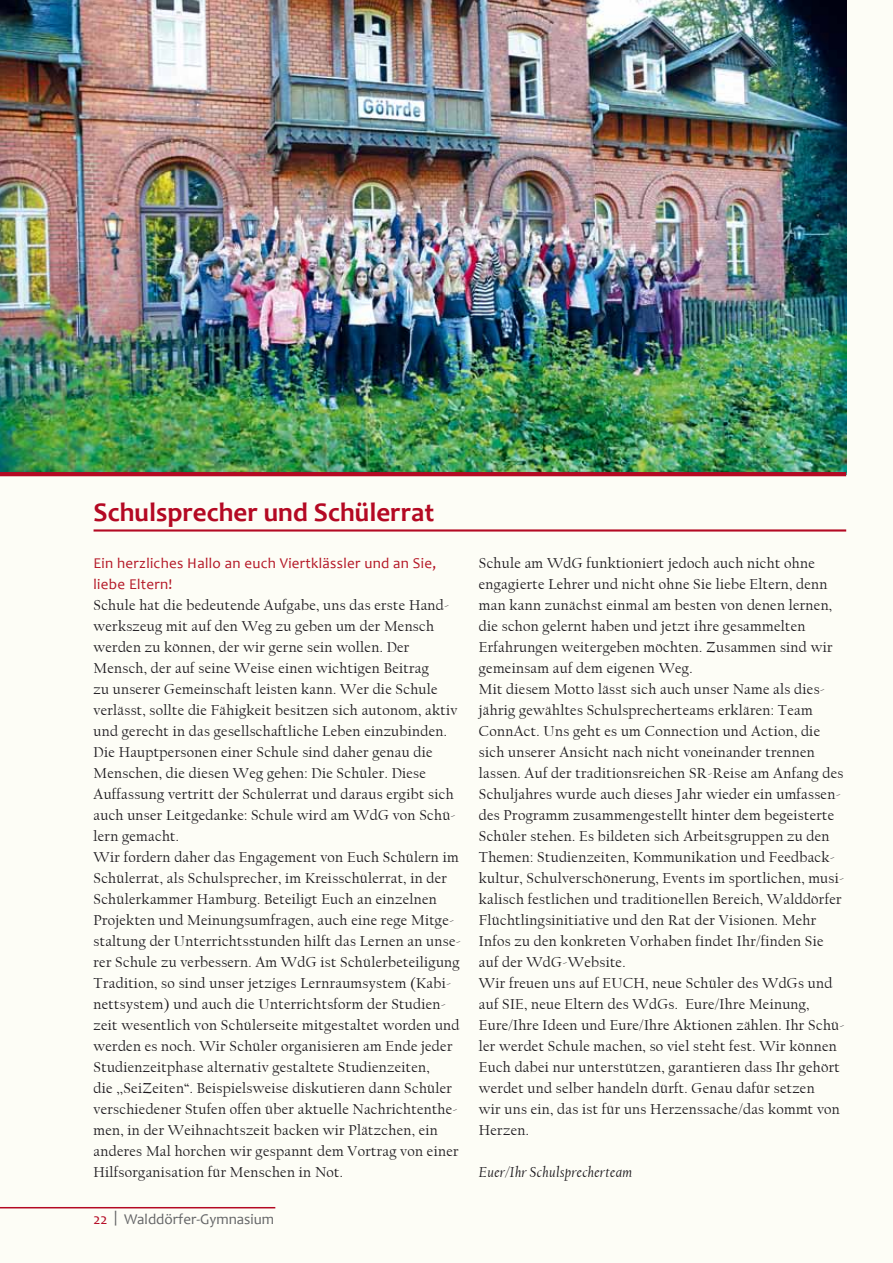
<style>
.page{position:relative;width:893px;height:1263px;background:#fdfdf6}
.page>*{position:absolute;margin:0;border:0;box-sizing:border-box;transform-origin:0 0}
.t1{font:700 27px "Candara";color:#b40923}
.t2{font:15px/21px "Californian FB";letter-spacing:.02em;color:#1a171c}
.t3{font:15px/21px "Candara";letter-spacing:.02em;color:#b41726}
.t4{font:italic 15px "Californian FB";letter-spacing:.02em;color:#1a171c}
.t5{font:15px "Candara";color:#646567}
.s1{color:#b40923}
</style>
<div class="page">
<hr style="left:0;top:1207px;width:275px;height:1px;background:#b40923">
<hr style="left:94px;top:529px;width:752px;height:2px;background:#b40923">
<img style="left:0;top:0;width:846px;height:472px">
<hr style="left:0;top:472px;width:846px;height:4px;background:#b40923">
<h1 class="t1" style="left:94px;top:495px;width:342px">Schulsprecher und Schülerrat</h1>
<p class="t3" style="left:94px;top:553px;width:344px">Ein herzliches Hallo an euch Viertklässler und an Sie, liebe Eltern!</p>
<p class="t2" style="left:94px;top:595px;width:369px">Schule hat die bedeutende Aufgabe, uns das erste Hand&shy;werkszeug mit auf den Weg zu geben um der Mensch werden zu können, der wir gerne sein wollen. Der Mensch, der auf seine Weise einen wichtigen Beitrag<br>zu unserer Gemeinschaft leisten kann. Wer die Schule verlässt, sollte die Fähigkeit besitzen sich autonom, aktiv und gerecht in das gesellschaftliche Leben einzubinden.<br>Die Hauptpersonen einer Schule sind daher genau die Menschen, die diesen Weg gehen: Die Schüler. Diese Auffassung vertritt der Schülerrat und daraus ergibt sich auch unser Leitgedanke: Schule wird am WdG von Schü&shy;lern gemacht.<br>Wir fordern daher das Engagement von Euch Schülern im Schülerrat, als Schulsprecher, im Kreisschülerrat, in der Schülerkammer Hamburg. Beteiligt Euch an einzelnen Projekten und Meinungsumfragen, auch eine rege Mitge&shy;staltung der Unterrichtsstunden hilft das Lernen an unse&shy;rer Schule zu verbessern. Am WdG ist Schülerbeteiligung Tradition, so sind unser jetziges Lernraumsystem (Kabi&shy;nettsystem) und auch die Unterrichtsform der Studien&shy;zeit wesentlich von Schülerseite mitgestaltet worden und werden es noch. Wir Schüler organisieren am Ende jeder Studienzeitphase alternativ gestaltete Studienzeiten,<br>die ,,SeiZeiten“. Beispielsweise diskutieren dann Schüler verschiedener Stufen offen über aktuelle Nachrichtenthe&shy;men, in der Weihnachtszeit backen wir Plätzchen, ein anderes Mal horchen wir gespannt dem Vortrag von einer Hilfsorganisation für Menschen in Not.</p>
<p class="t5" style="left:94px;top:1209px;width:182px"><span class="s1">22</span> | Walddörfer-Gymnasium</p>
<p class="t2" style="left:479px;top:553px;width:367px">Schule am WdG funktioniert jedoch auch nicht ohne engagierte Lehrer und nicht ohne Sie liebe Eltern, denn man kann zunächst einmal am besten von denen lernen, die schon gelernt haben und jetzt ihre gesammelten Erfahrungen weitergeben möchten. Zusammen sind wir gemeinsam auf dem eigenen Weg.<br>Mit diesem Motto lässt sich auch unser Name als dies&shy;jährig gewähltes Schulsprecherteams erklären: Team ConnAct. Uns geht es um Connection und Action, die sich unserer Ansicht nach nicht voneinander trennen lassen. Auf der traditionsreichen SR-Reise am Anfang des Schuljahres wurde auch dieses Jahr wieder ein umfassen&shy;des Programm zusammengestellt hinter dem begeisterte Schüler stehen. Es bildeten sich Arbeitsgruppen zu den Themen: Studienzeiten, Kommunikation und Feedback&shy;kultur, Schulverschönerung, Events im sportlichen, musi&shy;kalisch festlichen und traditionellen Bereich, Walddörfer Flüchtlingsinitiative und den Rat der Visionen. Mehr Infos zu den konkreten Vorhaben findet Ihr/finden Sie auf der WdG-Website.<br>Wir freuen uns auf EUCH, neue Schüler des WdGs und auf SIE, neue Eltern des WdGs. Eure/Ihre Meinung, Eure/Ihre Ideen und Eure/Ihre Aktionen zählen. Ihr Schü&shy;ler werdet Schule machen, so viel steht fest. Wir können Euch dabei nur unterstützen, garantieren dass Ihr gehört werdet und selber handeln dürft. Genau dafür setzen<br>wir uns ein, das ist für uns Herzenssache/das kommt von Herzen.</p>
<p class="t4" style="left:479px;top:1164px;width:155px">Euer/Ihr Schulsprecherteam</p>
</div>
